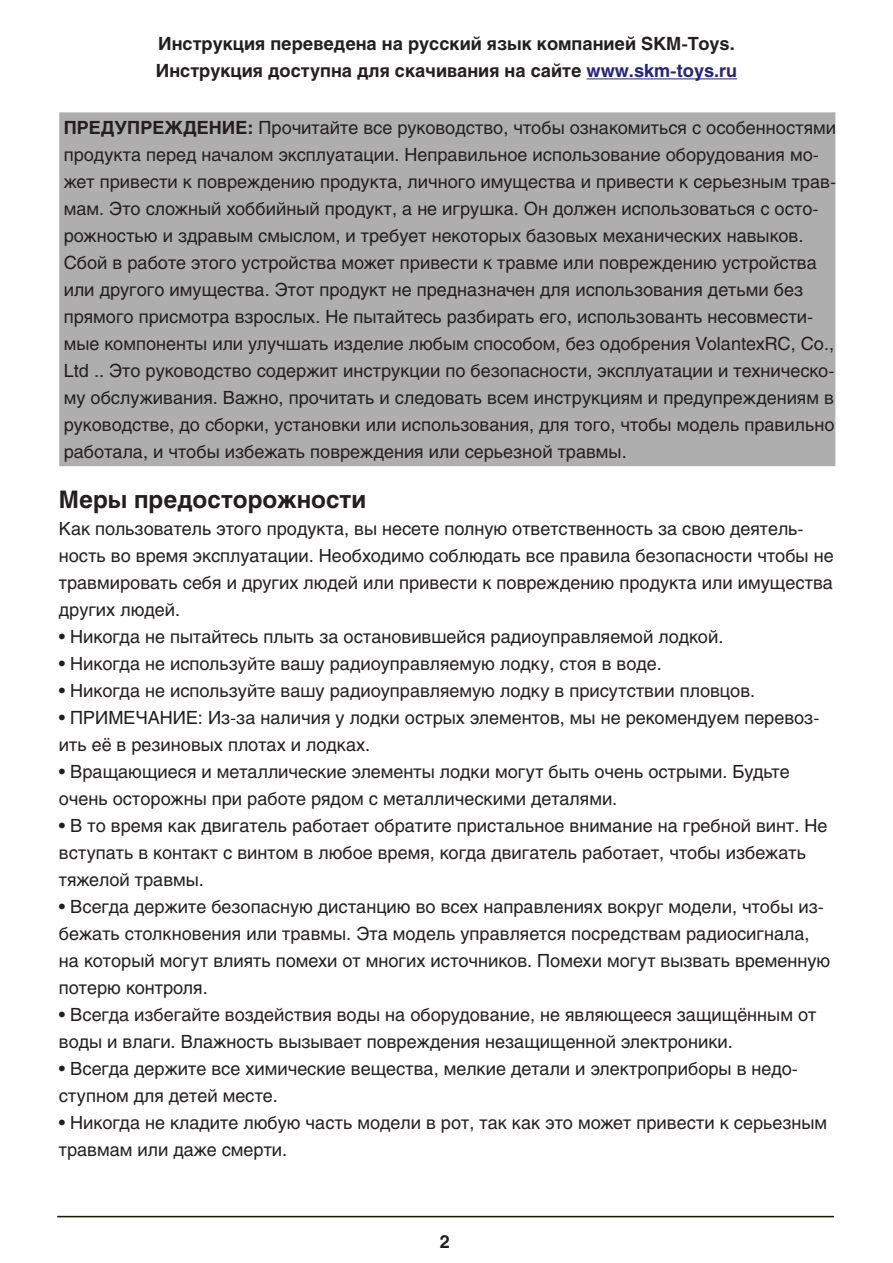
<style>
.page{position:relative;width:893px;height:1263px;background:#fff}
.page>*{position:absolute;margin:0;border:0;box-sizing:border-box;transform-origin:0 0}
.t1{font:700 24px "Helios";color:#231f20}
.t2{font:18px/27px "Helios";color:#231f20}
.t3{font:700 18px/27px "Helios";color:#231f20}
.s1{color:#26237b}
.s2{font-weight:700}
</style>
<div class="page">
<hr style="left:586px;top:78px;width:151px;height:1px;background:#26237b">
<img style="left:57px;top:112px;width:779px;height:1106px">
<p class="t3" style="left:156px;top:30px;width:583px">Инструкция переведена на русский язык компанией SKM-Toys.<br>Инструкция доступна для скачивания на сайте <span class="s1">www.skm-toys.ru</span></p>
<p class="t2" style="left:64px;top:114px;width:774px"><span class="s2">ПРЕДУПРЕЖДЕНИЕ:</span> Прочитайте все руководство, чтобы ознакомиться с особенностями продукта перед началом эксплуатации. Неправильное использование оборудования мо&shy;жет привести к повреждению продукта, личного имущества и привести к серьезным трав&shy;мам. Это сложный хоббийный продукт, а не игрушка. Он должен использоваться с осто&shy;рожностью и здравым смыслом, и требует некоторых базовых механических навыков.<br>Сбой в работе этого устройства может привести к травме или повреждению устройства или другого имущества. Этот продукт не предназначен для использования детьми без прямого присмотра взрослых. Не пытайтесь разбирать его, использованть несовмести&shy;мые компоненты или улучшать изделие любым способом, без одобрения VolantexRC, Co., Ltd .. Это руководство содержит инструкции по безопасности, эксплуатации и техническо&shy;му обслуживания. Важно, прочитать и следовать всем инструкциям и предупреждениям в руководстве, до сборки, установки или использования, для того, чтобы модель правильно работала, и чтобы избежать повреждения или серьезной травмы.</p>
<h1 class="t1" style="left:59px;top:485px;width:309px">Меры предосторожности</h1>
<p class="t2" style="left:59px;top:515px;width:776px">Как пользователь этого продукта, вы несете полную ответственность за свою деятель&shy;ность во время эксплуатации. Необходимо соблюдать все правила безопасности чтобы не травмировать себя и других людей или привести к повреждению продукта или имущества других людей.</p>
<p class="t2" style="left:59px;top:623px;width:666px">• Никогда не пытайтесь плыть за остановившейся радиоуправляемой лодкой.</p>
<p class="t2" style="left:59px;top:650px;width:604px">• Никогда не используйте вашу радиоуправляемую лодку, стоя в воде.</p>
<p class="t2" style="left:59px;top:677px;width:698px">• Никогда не используйте вашу радиоуправляемую лодку в присутствии пловцов.</p>
<p class="t2" style="left:59px;top:704px;width:762px">• ПРИМЕЧАНИЕ: Из-за наличия у лодки острых элементов, мы не рекомендуем перевоз&shy;ить её в резиновых плотах и лодках.</p>
<p class="t2" style="left:59px;top:758px;width:732px">• Вращающиеся и металлические элементы лодки могут быть очень острыми. Будьте очень осторожны при работе рядом с металлическими деталями.</p>
<p class="t2" style="left:59px;top:812px;width:770px">• В то время как двигатель работает обратите пристальное внимание на гребной винт. Не вступать в контакт с винтом в любое время, когда двигатель работает, чтобы избежать тяжелой травмы.</p>
<p class="t2" style="left:59px;top:893px;width:773px">• Всегда держите безопасную дистанцию во всех направлениях вокруг модели, чтобы из&shy;бежать столкновения или травмы. Эта модель управляется посредствам радиосигнала, на который могут влиять помехи от многих источников. Помехи могут вызвать временную потерю контроля.</p>
<p class="t2" style="left:59px;top:1001px;width:759px">• Всегда избегайте воздействия воды на оборудование, не являющееся защищённым от воды и влаги. Влажность вызывает повреждения незащищенной электроники.</p>
<p class="t2" style="left:59px;top:1055px;width:741px">• Всегда держите все химические вещества, мелкие детали и электроприборы в недо&shy;ступном для детей месте.</p>
<p class="t2" style="left:59px;top:1109px;width:770px">• Никогда не кладите любую часть модели в рот, так как это может привести к серьезным травмам или даже смерти.</p>
<p class="t3" style="left:440px;top:1228px;width:12px">2</p>
</div>
